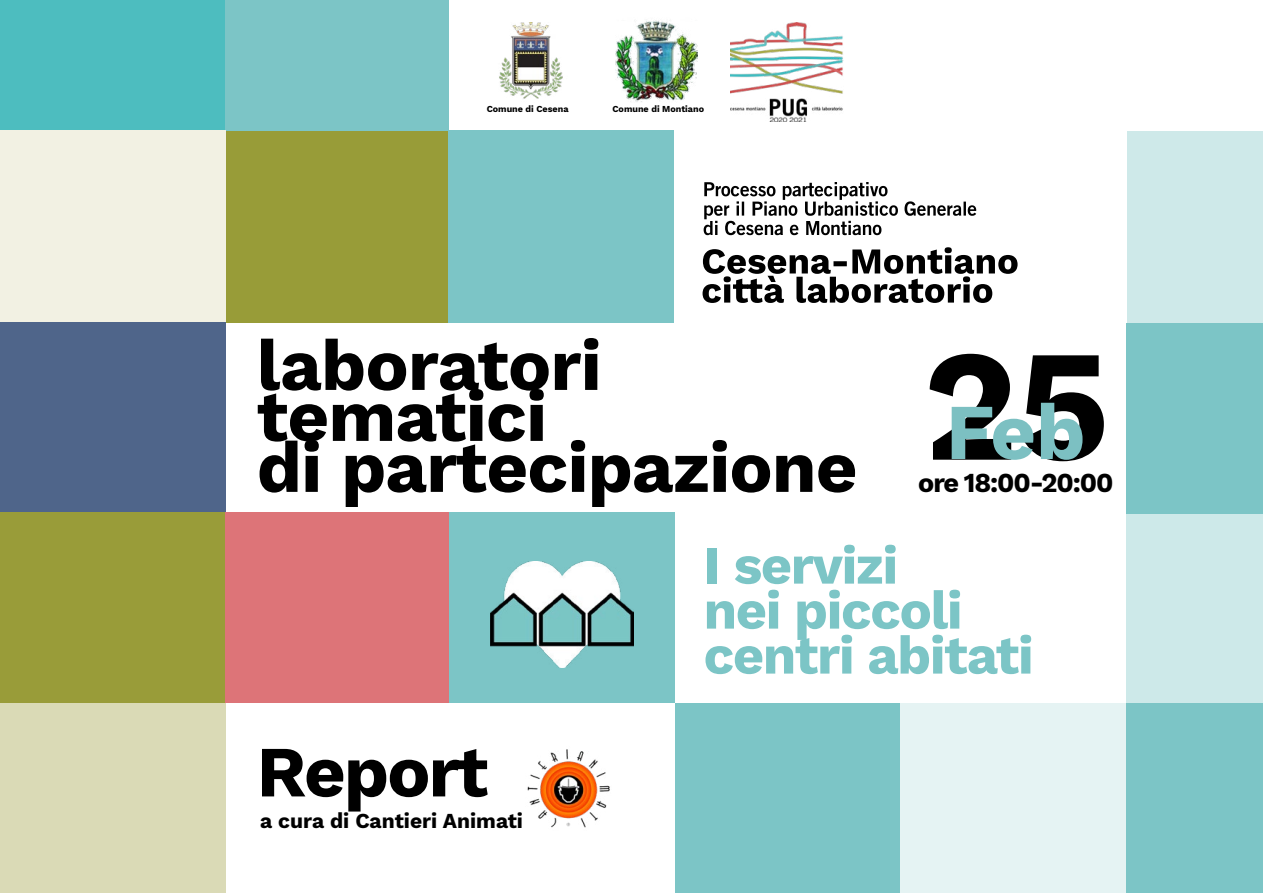
<style>
.page{position:relative;width:1263px;height:893px;background:#fff}
.page>*{position:absolute;margin:0;border:0;box-sizing:border-box;transform-origin:0 0}
.t1{font:700 72px/51px "Work Sans";letter-spacing:-.01em;color:#000}
.t2{font:700 54px/45px "Work Sans";letter-spacing:-.025em;color:#7cc5c6}
.t3{font:700 27px "Work Sans";letter-spacing:-.04em;color:#000}
.t4{font:700 21px "Work Sans";color:#000}
.t5{font:700 9px "Work Sans";color:#000}
</style>
<div class="page">
<img style="left:499px;top:22px;width:64px;height:77px">
<img style="left:616px;top:20px;width:82px;height:82px">
<img style="left:731px;top:23px;width:112px;height:99px">
<div style="left:0;top:0;width:225px;height:131px;background:#4dbdbf"></div>
<div style="left:225px;top:131px;width:224px;height:192px;background:#989c38"></div>
<div style="left:0;top:322px;width:225px;height:191px;background:#4f658a"></div>
<div style="left:225px;top:0;width:224px;height:131px;background:#7cc5c6"></div>
<div style="left:449px;top:131px;width:225px;height:192px;background:#7cc5c6"></div>
<div style="left:1127px;top:132px;width:136px;height:191px;background:#cee9e9"></div>
<svg style="left:704px;top:182px;width:272px;height:53px"></svg>
<svg style="left:702px;top:247px;width:315px;height:56px"></svg>
<div style="left:0;top:512px;width:225px;height:191px;background:#999c39"></div>
<div style="left:449px;top:512px;width:226px;height:191px;background:#7cc5c6"></div>
<div style="left:675px;top:703px;width:224px;height:190px;background:#7cc5c6"></div>
<div style="left:1127px;top:703px;width:136px;height:190px;background:#7cc5c6"></div>
<div style="left:1127px;top:513px;width:136px;height:192px;background:#cde9e9"></div>
<div style="left:899px;top:703px;width:228px;height:190px;background:#e5f3f3"></div>
<div style="left:0;top:131px;width:225px;height:191px;background:#f2f1e3"></div>
<div style="left:0;top:703px;width:225px;height:190px;background:#dadab6"></div>
<div style="left:225px;top:512px;width:224px;height:191px;background:#dd7478"></div>
<div style="left:1127px;top:323px;width:136px;height:191px;background:#7cc5c6"></div>
<img style="left:527px;top:749px;width:83px;height:79px">
<svg style="left:930px;top:354px;width:174px;height:107px"></svg>
<img style="left:490px;top:562px;width:144px;height:106px">
<p class="t5" style="left:487px;top:102px;width:83px">Comune di Cesena</p>
<p class="t5" style="left:612px;top:102px;width:93px">Comune di Montiano</p>
<p class="t1" style="left:257px;top:337px;width:602px">laboratori tematici<br>di partecipazione</p>
<p class="t3" style="left:918px;top:462px;width:197px">ore 18:00-20:00</p>
<p class="t1" style="left:257px;top:743px;width:233px">Report</p>
<p class="t4" style="left:260px;top:805px;width:264px">a cura di Cantieri Animati</p>
<p class="t2" style="left:704px;top:540px;width:331px">I servizi<br>nei piccoli centri abitati</p>
</div>
